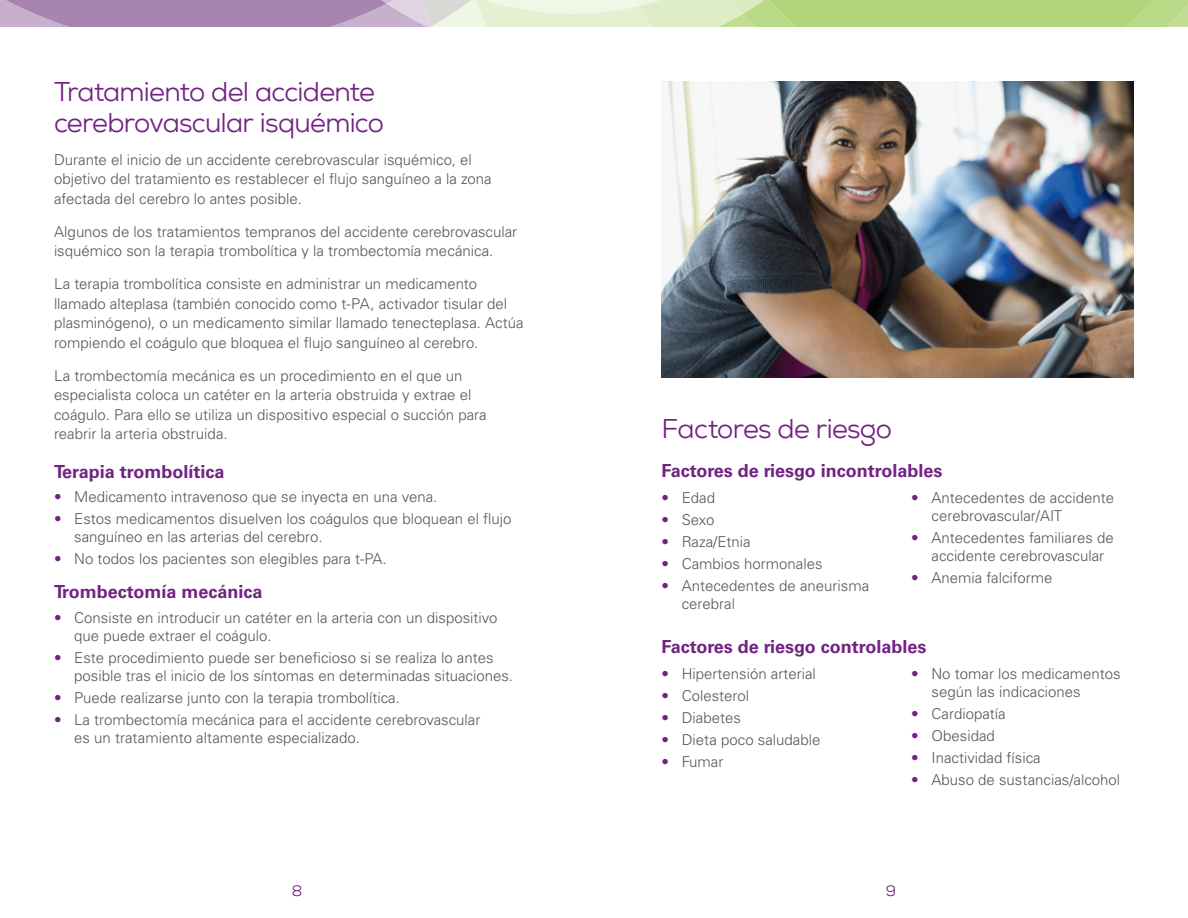
<style>
.page{position:relative;width:1188px;height:918px;background:#fff}
.page>*{position:absolute;margin:0;border:0;box-sizing:border-box;transform-origin:0 0}
.t1{font:27px/31px "Nexa";letter-spacing:-.025em;color:#722282}
.t2{font:700 18px "Univers LT Std";color:#722282}
.t3{font:300 15px/19.5px "Univers LT Std";color:#54565a}
.t4{font:15px "Nexa";color:#722282}
.s1{color:#722282}
</style>
<div class="page">
<svg style="left:0;top:0;width:1188px;height:27px;background:#bfc3a9"></svg>
<img style="left:662px;top:81px;width:472px;height:297px">
<h1 class="t1" style="left:54px;top:76px;width:332px">Tratamiento del accidente cerebrovascular isquémico</h1>
<p class="t3" style="left:54px;top:150px;width:439px">Durante el inicio de un accidente cerebrovascular isquémico, el objetivo del tratamiento es restablecer el flujo sanguíneo a la zona afectada del cerebro lo antes posible.</p>
<p class="t3" style="left:54px;top:222px;width:465px">Algunos de los tratamientos tempranos del accidente cerebrovascular isquémico son la terapia trombolítica y la trombectomía mecánica.</p>
<p class="t3" style="left:54px;top:274px;width:471px">La terapia trombolítica consiste en administrar un medicamento llamado alteplasa (también conocido como t-PA, activador tisular del plasminógeno), o un medicamento similar llamado tenecteplasa. Actúa rompiendo el coágulo que bloquea el flujo sanguíneo al cerebro.</p>
<p class="t3" style="left:54px;top:366px;width:434px">La trombectomía mecánica es un procedimiento en el que un especialista coloca un catéter en la arteria obstruida y extrae el coágulo. Para ello se utiliza un dispositivo especial o succión para reabrir la arteria obstruida.</p>
<p class="t2" style="left:54px;top:461px;width:172px">Terapia trombolítica</p>
<p class="t3" style="left:54px;top:487px;width:385px"><span class="s1">•</span> Medicamento intravenoso que se inyecta en una vena.</p>
<p class="t3" style="left:74px;top:510px;width:439px;line-height:18px;text-indent:-20px"><span class="s1">•</span> Estos medicamentos disuelven los coágulos que bloquean el flujo sanguíneo en las arterias del cerebro.</p>
<p class="t3" style="left:54px;top:549px;width:334px"><span class="s1">•</span> No todos los pacientes son elegibles para t-PA.</p>
<p class="t2" style="left:54px;top:581px;width:210px">Trombectomía mecánica</p>
<p class="t3" style="left:74px;top:609px;width:425px;line-height:18px;text-indent:-20px"><span class="s1">•</span> Consiste en introducir un catéter en la arteria con un dispositivo que puede extraer el coágulo.</p>
<p class="t3" style="left:74px;top:649px;width:440px;line-height:18px;text-indent:-20px"><span class="s1">•</span> Este procedimiento puede ser beneficioso si se realiza lo antes posible tras el inicio de los síntomas en determinadas situaciones.</p>
<p class="t3" style="left:54px;top:688px;width:347px"><span class="s1">•</span> Puede realizarse junto con la terapia trombolítica.</p>
<p class="t3" style="left:74px;top:711px;width:408px;line-height:18px;text-indent:-20px"><span class="s1">•</span> La trombectomía mecánica para el accidente cerebrovascular es un tratamiento altamente especializado.</p>
<h1 class="t1" style="left:662px;top:414px;width:232px">Factores de riesgo</h1>
<p class="t2" style="left:662px;top:460px;width:282px">Factores de riesgo incontrolables</p>
<p class="t3" style="left:662px;top:488px;width:55px"><span class="s1">•</span> Edad</p>
<p class="t3" style="left:662px;top:510px;width:54px"><span class="s1">•</span> Sexo</p>
<p class="t3" style="left:662px;top:532px;width:91px"><span class="s1">•</span> Raza/Etnia</p>
<p class="t3" style="left:662px;top:554px;width:163px"><span class="s1">•</span> Cambios hormonales</p>
<p class="t3" style="left:682px;top:577px;width:189px;line-height:18px;text-indent:-20px"><span class="s1">•</span> Antecedentes de aneurisma cerebral</p>
<p class="t3" style="left:932px;top:489px;width:184px;line-height:18px;text-indent:-20px"><span class="s1">•</span> Antecedentes de accidente cerebrovascular/AIT</p>
<p class="t3" style="left:932px;top:529px;width:184px;line-height:18px;text-indent:-20px"><span class="s1">•</span> Antecedentes familiares de accidente cerebrovascular</p>
<p class="t3" style="left:911px;top:568px;width:143px"><span class="s1">•</span> Anemia falciforme</p>
<p class="t2" style="left:662px;top:637px;width:266px">Factores de riesgo controlables</p>
<p class="t3" style="left:662px;top:663px;width:156px"><span class="s1">•</span> Hipertensión arterial</p>
<p class="t3" style="left:662px;top:686px;width:89px"><span class="s1">•</span> Colesterol</p>
<p class="t3" style="left:662px;top:708px;width:81px"><span class="s1">•</span> Diabetes</p>
<p class="t3" style="left:662px;top:730px;width:160px"><span class="s1">•</span> Dieta poco saludable</p>
<p class="t3" style="left:662px;top:752px;width:63px"><span class="s1">•</span> Fumar</p>
<p class="t3" style="left:932px;top:664px;width:191px;line-height:18px;text-indent:-20px"><span class="s1">•</span> No tomar los medicamentos según las indicaciones</p>
<p class="t3" style="left:911px;top:704px;width:96px"><span class="s1">•</span> Cardiopatía</p>
<p class="t3" style="left:911px;top:726px;width:85px"><span class="s1">•</span> Obesidad</p>
<p class="t3" style="left:911px;top:748px;width:131px"><span class="s1">•</span> Inactividad física</p>
<p class="t3" style="left:911px;top:770px;width:210px"><span class="s1">•</span> Abuso de sustancias/alcohol</p>
<p class="t4" style="left:292px;top:882px;width:12px">8</p>
<p class="t4" style="left:886px;top:882px;width:12px">9</p>
</div>
